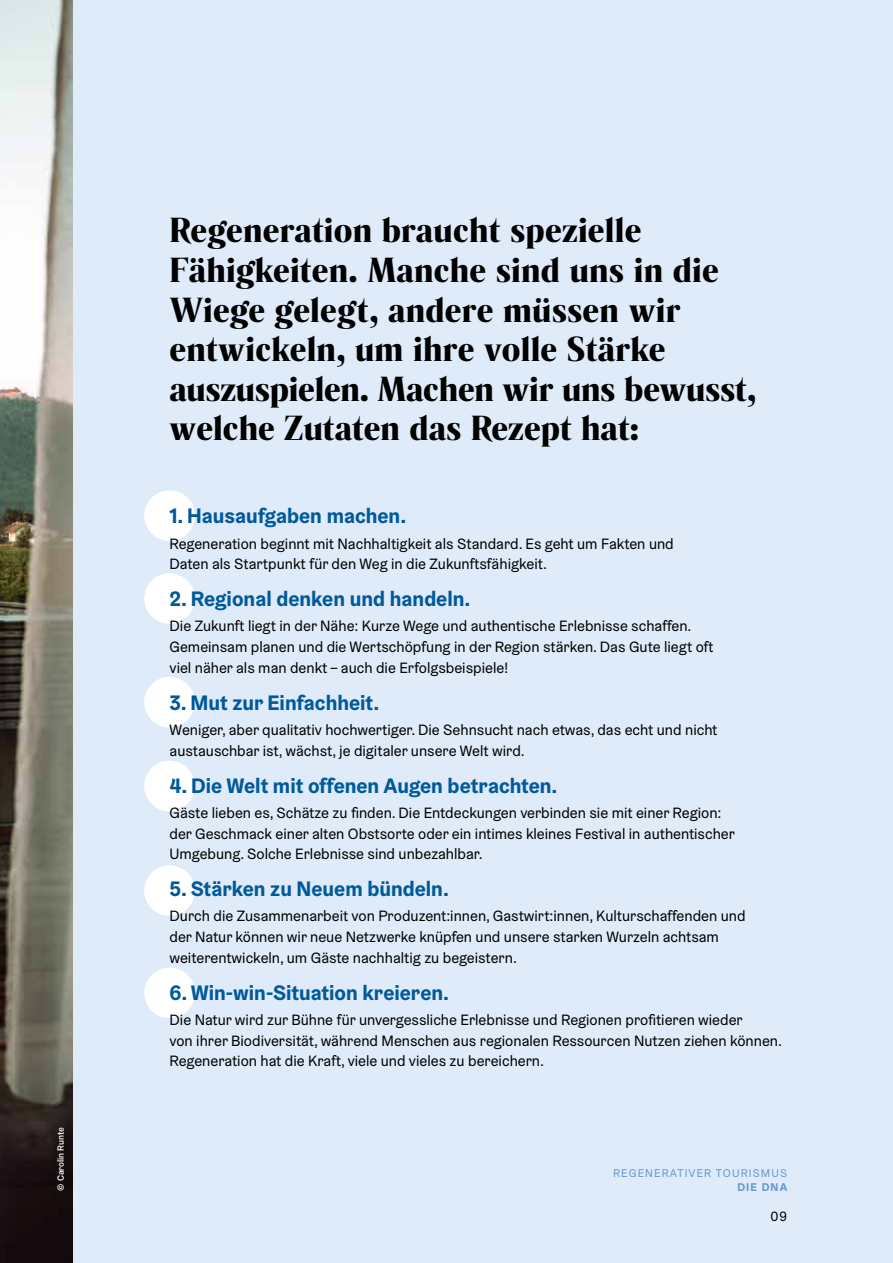
<style>
.page{position:relative;width:893px;height:1263px;background:#dfebf9}
.page>*{position:absolute;margin:0;border:0;box-sizing:border-box;transform-origin:0 0}
.t1{font:900 33px/39.6px "Rando Display";letter-spacing:.005em;color:#000}
.t2{font:700 21px "Graebenbach";color:#00599a}
.t3{font:15px/20.7px "Graebenbach";color:#000}
.t4{font:13.5px "Graebenbach";color:#000}
.t5{font:11.25px "Graebenbach";letter-spacing:.1em;color:#6698d1}
.t6{font:700 11.25px "Graebenbach";letter-spacing:.1em;color:#6698d1}
.t7{font:500 9px "Graebenbach";color:#fff}
</style>
<div class="page">
<div style="left:144px;top:490px;width:51px;height:51px;background:#fff;border-radius:50%"></div>
<div style="left:144px;top:573px;width:51px;height:51px;background:#fff;border-radius:50%"></div>
<div style="left:144px;top:677px;width:51px;height:50px;background:#fff;border-radius:50%"></div>
<div style="left:144px;top:761px;width:51px;height:50px;background:#fff;border-radius:50%"></div>
<div style="left:144px;top:967px;width:51px;height:51px;background:#fff;border-radius:50%"></div>
<div style="left:144px;top:865px;width:51px;height:51px;background:#fff;border-radius:50%"></div>
<img style="left:0;top:0;width:72px;height:1263px">
<div style="left:48px;top:1118px;width:25px;height:81px;background:#000;opacity:.5"></div>
<p class="t7" style="left:55px;top:1191px;width:65px;rotate:-90deg">© Carolin Runte</p>
<h1 class="t1" style="left:170px;top:210px;width:588px">Regeneration braucht spezielle Fähigkeiten. Manche sind uns in die Wiege gelegt, andere müssen wir entwickeln, um ihre volle Stärke auszuspielen. Machen wir uns bewusst, welche Zutaten das Rezept hat:</h1>
<h2 class="t2" style="left:170px;top:503px;width:238px">1. Hausaufgaben machen.</h2>
<p class="t3" style="left:170px;top:533px;width:506px">Regeneration beginnt mit Nachhaltigkeit als Standard. Es geht um Fakten und<br>Daten als Startpunkt für den Weg in die Zukunftsfähigkeit.</p>
<h2 class="t2" style="left:170px;top:586px;width:302px">2. Regional denken und handeln.</h2>
<p class="t3" style="left:170px;top:616px;width:545px">Die Zukunft liegt in der Nähe: Kurze Wege und authentische Erlebnisse schaffen.<br>Gemeinsam planen und die Wertschöpfung in der Region stärken. Das Gute liegt oft viel näher als man denkt – auch die Erfolgsbeispiele!</p>
<h2 class="t2" style="left:170px;top:689px;width:211px">3. Mut zur Einfachheit.</h2>
<p class="t3" style="left:170px;top:719px;width:549px">Weniger, aber qualitativ hochwertiger. Die Sehnsucht nach etwas, das echt und nicht austauschbar ist, wächst, je digitaler unsere Welt wird.</p>
<h2 class="t2" style="left:170px;top:772px;width:389px">4. Die Welt mit offenen Augen betrachten.</h2>
<p class="t3" style="left:170px;top:802px;width:567px">Gäste lieben es, Schätze zu finden. Die Entdeckungen verbinden sie mit einer Region: der Geschmack einer alten Obstsorte oder ein intimes kleines Festival in authentischer<br>Umgebung. Solche Erlebnisse sind unbezahlbar.</p>
<h2 class="t2" style="left:170px;top:875px;width:281px">5. Stärken zu Neuem bündeln.</h2>
<p class="t3" style="left:170px;top:906px;width:577px">Durch die Zusammenarbeit von Produzent:innen, Gastwirt:innen, Kulturschaffenden und der Natur können wir neue Netzwerke knüpfen und unsere starken Wurzeln achtsam weiterentwickeln, um Gäste nachhaltig zu begeistern.</p>
<h2 class="t2" style="left:170px;top:979px;width:281px">6. Win-win-Situation kreieren.</h2>
<p class="t3" style="left:170px;top:1009px;width:614px">Die Natur wird zur Bühne für unvergessliche Erlebnisse und Regionen profitieren wieder<br>von ihrer Biodiversität, während Menschen aus regionalen Ressourcen Nutzen ziehen können.<br>Regeneration hat die Kraft, viele und vieles zu bereichern.</p>
<p class="t5" style="left:613px;top:1166px;width:175px">REGENERATIVER TOURISMUS</p>
<p class="t6" style="left:737px;top:1179px;width:51px">DIE DNA</p>
<p class="t4" style="left:771px;top:1208px;width:18px">09</p>
</div>
